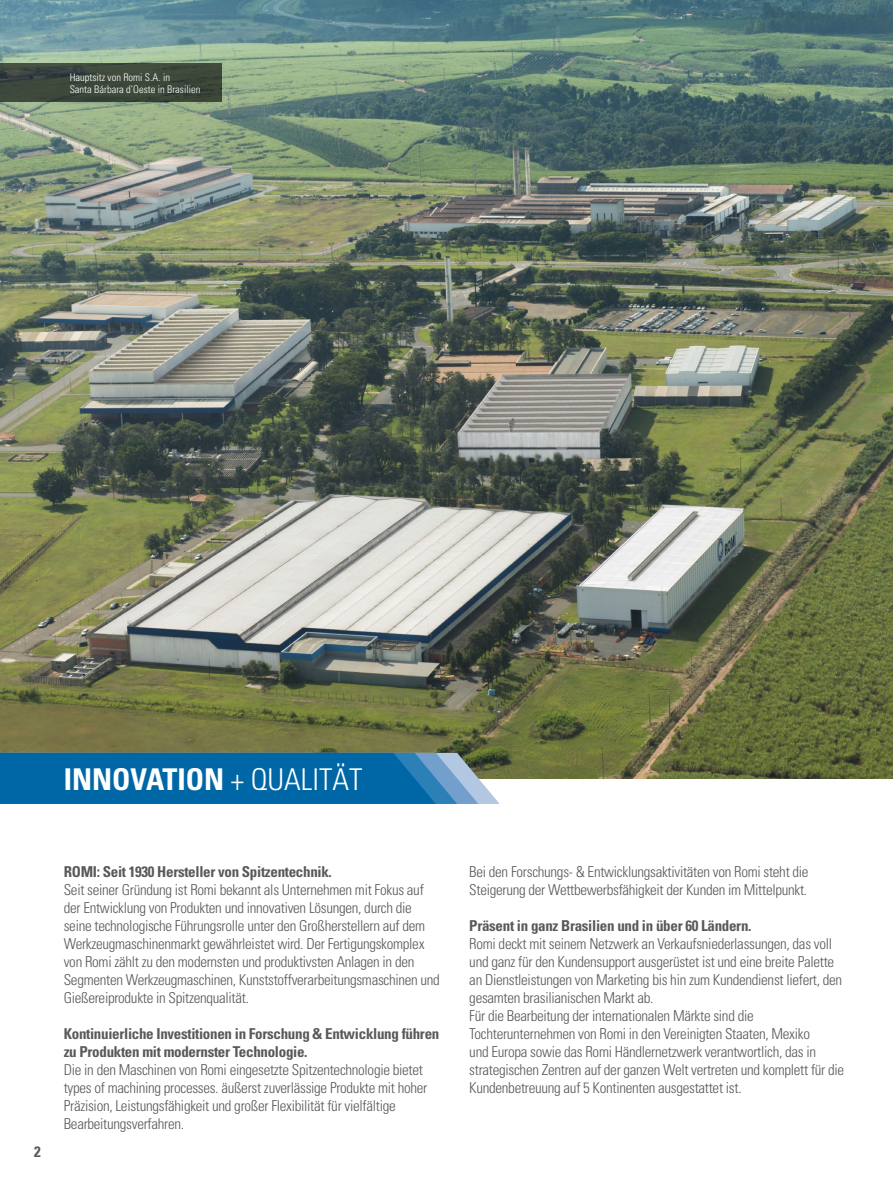
<style>
.page{position:relative;width:893px;height:1191px;background:#fff}
.page>*{position:absolute;margin:0;border:0;box-sizing:border-box;transform-origin:0 0}
.t1{font:700 condensed 30px "Univers";color:#fff}
.t2{font:300 condensed 15px/18px "Univers";letter-spacing:-.02em;color:#58595b}
.t3{font:700 condensed 15px/18px "Univers";letter-spacing:-.02em;color:#58595b}
.t4{font:300 condensed 10.5px/12.6px "Univers";color:#fff}
.s1{font-weight:300}
</style>
<div class="page">
<img style="left:0;top:0;width:893px;height:778px">
<svg style="left:0;top:753px;width:500px;height:51px;background:#136fa8"></svg>
<svg style="left:0;top:64px;width:221px;height:38px;background:#3b463a"></svg>
<p class="t4" style="left:70px;top:71px;width:132px">Hauptsitz von Romi S.A. in<br>Santa Bárbara d’Oeste in Brasilien</p>
<h1 class="t1" style="left:64px;top:761px;width:300px">INNOVATION <span class="s1">+ QUALITÄT</span></h1>
<p class="t3" style="left:34px;top:1142px;width:8px">2</p>
<p class="t3" style="left:64px;top:862px;width:270px">ROMI: Seit 1930 Hersteller von Spitzentechnik.</p>
<p class="t2" style="left:64px;top:880px;width:378px">Seit seiner Gründung ist Romi bekannt als Unternehmen mit Fokus auf der Entwicklung von Produkten und innovativen Lösungen, durch die seine technologische Führungsrolle unter den Großherstellern auf dem Werkzeugmaschinenmarkt gewährleistet wird. Der Fertigungskomplex von Romi zählt zu den modernsten und produktivsten Anlagen in den Segmenten Werkzeugmaschinen, Kunststoffverarbeitungsmaschinen und Gießereiprodukte in Spitzenqualität.</p>
<p class="t3" style="left:64px;top:1024px;width:377px">Kontinuierliche Investitionen in Forschung &amp; Entwicklung führen zu Produkten mit modernster Technologie.</p>
<p class="t2" style="left:64px;top:1060px;width:365px">Die in den Maschinen von Romi eingesetzte Spitzentechnologie bietet types of machining processes. äußerst zuverlässige Produkte mit hoher Präzision, Leistungsfähigkeit und großer Flexibilität für vielfältige Bearbeitungsverfahren.</p>
<p class="t2" style="left:469px;top:862px;width:341px">Bei den Forschungs- &amp; Entwicklungsaktivitäten von Romi steht die<br>Steigerung der Wettbewerbsfähigkeit der Kunden im Mittelpunkt.</p>
<p class="t3" style="left:469px;top:916px;width:284px">Präsent in ganz Brasilien und in über 60 Ländern.</p>
<p class="t2" style="left:469px;top:934px;width:376px">Romi deckt mit seinem Netzwerk an Verkaufsniederlassungen, das voll und ganz für den Kundensupport ausgerüstet ist und eine breite Palette an Dienstleistungen von Marketing bis hin zum Kundendienst liefert, den gesamten brasilianischen Markt ab.<br>Für die Bearbeitung der internationalen Märkte sind die Tochterunternehmen von Romi in den Vereinigten Staaten, Mexiko<br>und Europa sowie das Romi Händlernetzwerk verantwortlich, das in strategischen Zentren auf der ganzen Welt vertreten und komplett für die Kundenbetreuung auf 5 Kontinenten ausgestattet ist.</p>
</div>
